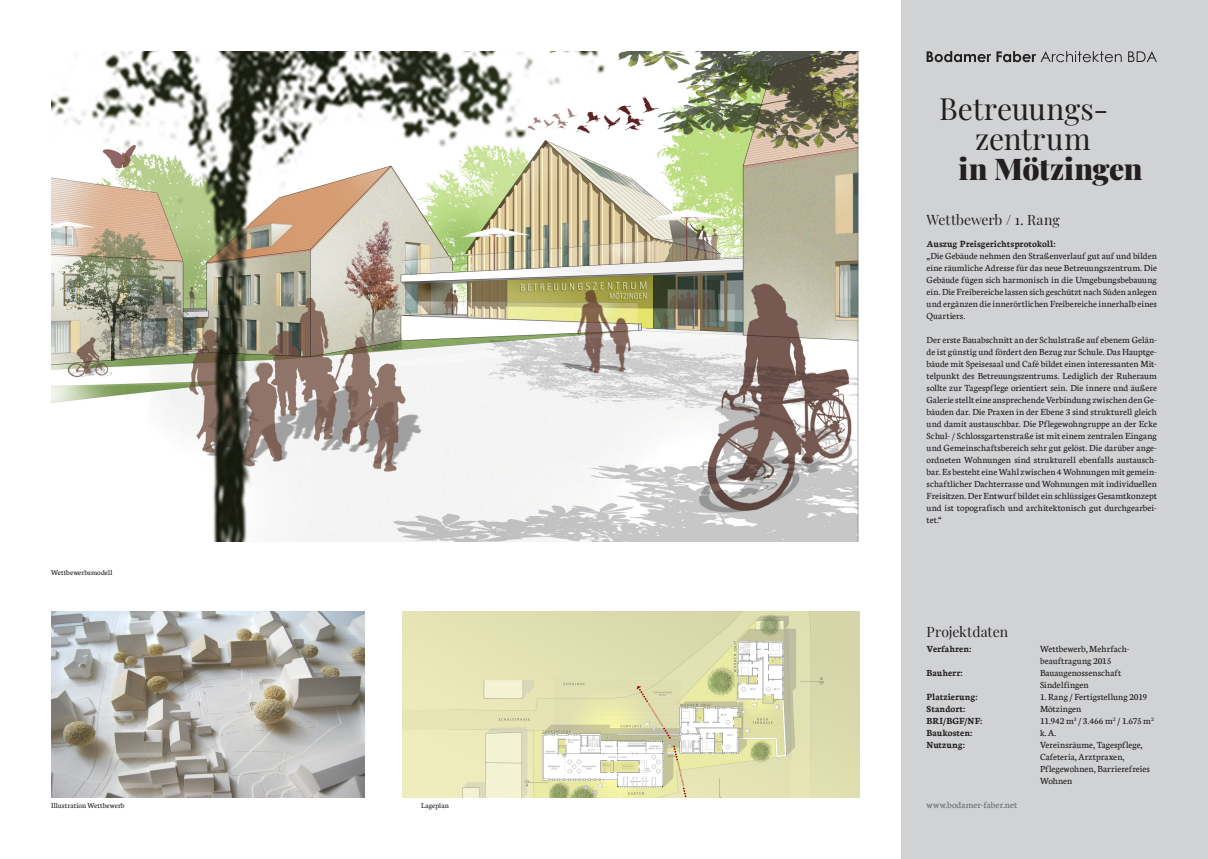
<style>
.page{position:relative;width:1208px;height:859px;background:#fff}
.page>*{position:absolute;margin:0;border:0;box-sizing:border-box;transform-origin:0 0}
.t1{font:30px "Playfair Display";color:#231f20}
.t2{font:900 30px "Playfair Display";letter-spacing:-.015em;color:#231f20}
.t3{font:14px "Playfair Display";color:#231f20}
.Fließtext{font:10px/12px "Neuton";letter-spacing:.005em;color:#231f20}
.Fließtext-2{font:700 10px "Neuton";letter-spacing:.005em;color:#231f20}
.Fließtext-3{font:10px "Neuton";letter-spacing:-.03em;color:#231f20}
.Fließtext-4{font:10px "Neuton";letter-spacing:.005em;color:#6c6d70}
.Bildunterschrift{font:8px "Neuton";letter-spacing:.01em;color:#231f20}
</style>
<div class="page">
<div style="left:901px;top:0;width:307px;height:859px;background:#d1d2d4"></div>
<svg style="left:926px;top:51px;width:195px;height:11px"></svg>
<svg style="left:1128px;top:51px;width:29px;height:11px"></svg>
<img style="left:51px;top:51px;width:807px;height:490px">
<img style="left:403px;top:611px;width:456px;height:186px">
<img style="left:51px;top:611px;width:313px;height:186px">
<p class="Bildunterschrift" style="left:51px;top:568px;width:63px">Wettbewerbsmodell</p>
<p class="Bildunterschrift" style="left:51px;top:801px;width:75px">Illustration Wettbewerb</p>
<p class="Bildunterschrift" style="left:421px;top:801px;width:29px">Lageplan</p>
<p class="t1" style="left:939px;top:85px;width:171px">Betreuungs-</p>
<p class="t1" style="left:975px;top:115px;width:117px">zentrum</p>
<p class="t2" style="left:958px;top:145px;width:186px">in Mötzingen</p>
<p class="t3" style="left:926px;top:209px;width:135px">Wettbewerb / 1. Rang</p>
<p class="Fließtext-2" style="left:926px;top:239px;width:130px">Auszug Preisgerichtsprotokoll:</p>
<p class="Fließtext" style="left:926px;top:250px;width:232px;text-align:justify">„Die Gebäude nehmen den Straßenverlauf gut auf und bilden eine räumliche Adresse für das neue Betreuungszentrum. Die Gebäude fügen sich harmonisch in die Umgebungsbebauung ein. Die Freibereiche lassen sich geschützt nach Süden anlegen und ergänzen die innerörtlichen Freibereiche innerhalb eines Quartiers.</p>
<p class="Fließtext" style="left:926px;top:334px;width:232px;text-align:justify">Der erste Bauabschnitt an der Schulstraße auf ebenem Gelän&shy;de ist günstig und fördert den Bezug zur Schule. Das Hauptge&shy;bäude mit Speisesaal und Café bildet einen interessanten Mit&shy;telpunkt des Betreuungszentrums. Lediglich der Ruheraum sollte zur Tagespflege orientiert sein. Die innere und äußere Galerie stellt eine ansprechende Verbindung zwischen den Ge&shy;bäuden dar. Die Praxen in der Ebene 3 sind strukturell gleich und damit austauschbar. Die Pflegewohngruppe an der Ecke Schul- / Schlossgartenstraße ist mit einem zentralen Eingang und Gemeinschaftsbereich sehr gut gelöst. Die darüber ange&shy;ordneten Wohnungen sind strukturell ebenfalls austausch&shy;bar. Es besteht eine Wahl zwischen 4 Wohnungen mit gemein&shy;schaftlicher Dachterrasse und Wohnungen mit individuellen Freisitzen. Der Entwurf bildet ein schlüssiges Gesamtkonzept und ist topografisch und architektonisch gut durchgearbei&shy;tet.“</p>
<p class="t3" style="left:926px;top:621px;width:83px">Projektdaten</p>
<p class="Fließtext-2" style="left:926px;top:643px;width:46px">Verfahren:</p>
<p class="Fließtext" style="left:1040px;top:643px;width:91px">Wettbewerb, Mehrfach&shy;beauftragung 2015</p>
<p class="Fließtext-2" style="left:926px;top:667px;width:37px">Bauherr:</p>
<p class="Fließtext" style="left:1040px;top:667px;width:83px">Bauaugenossenschaft<br>Sindelfingen</p>
<p class="Fließtext-2" style="left:926px;top:691px;width:52px">Platzierung:</p>
<p class="Fließtext" style="left:1040px;top:691px;width:109px">1. Rang / Fertigstellung 2019</p>
<p class="Fließtext-2" style="left:926px;top:703px;width:40px">Standort:</p>
<p class="Fließtext" style="left:1040px;top:703px;width:43px">Mötzingen</p>
<p class="Fließtext-2" style="left:926px;top:715px;width:57px">BRI/BGF/NF:</p>
<p class="Fließtext-3" style="left:1040px;top:716px;width:115px">11.942 m<sup>3</sup> / 3.466 m<sup>2</sup> / 1.675 m<sup>2</sup></p>
<p class="Fließtext-2" style="left:926px;top:727px;width:47px">Baukosten:</p>
<p class="Fließtext" style="left:1040px;top:727px;width:18px">k.A.</p>
<p class="Fließtext-2" style="left:926px;top:739px;width:40px">Nutzung:</p>
<p class="Fließtext" style="left:1040px;top:739px;width:111px">Vereinsräume, Tagespflege,<br>Cafeteria, Arztpraxen,<br>Pflegewohnen, Barrierefreies<br>Wohnen</p>
<p class="Fließtext-4" style="left:926px;top:800px;width:92px">www.bodamer-faber.net</p>
</div>
